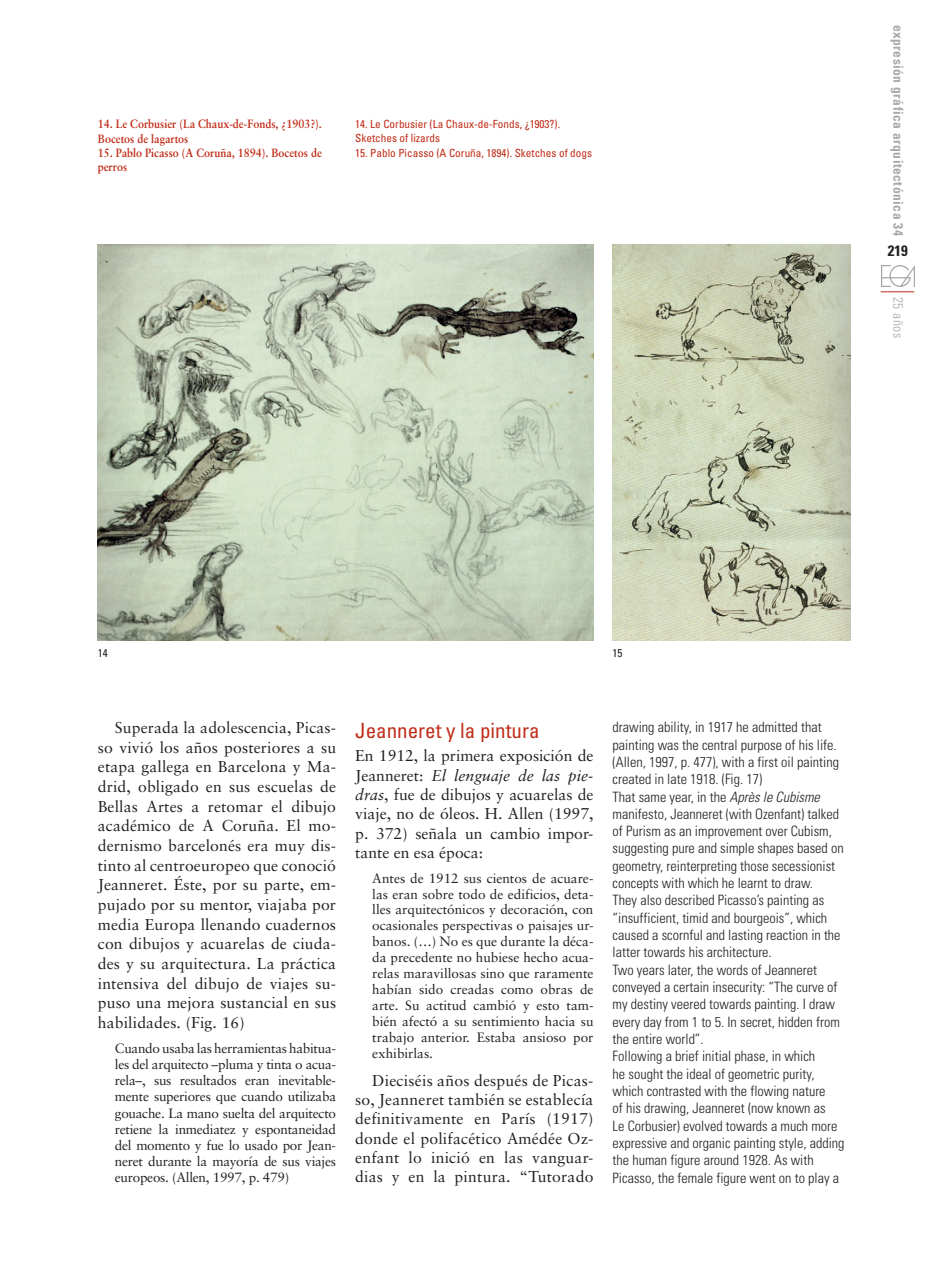
<style>
.page{position:relative;width:936px;height:1276px;background:#fff}
.page>*{position:absolute;margin:0;border:0;box-sizing:border-box;transform-origin:0 0}
.TITULAR_1_CAST{font:condensed 21px "Univers";color:#c02d19}
.t1{font:15.75px/19.6px "Sabon";letter-spacing:.01em;color:#231f20;text-align:justify}
.t2{font:700 condensed 15px "Univers";color:#231f20}
.t3{font:300 condensed 14.25px/17.2px "Univers";color:#231f20}
.t4{font:13.5px/15.9px "Sabon";letter-spacing:-.01em;color:#231f20;text-align:justify}
.t5{font:700 condensed 13.5px "Univers";letter-spacing:.035em;color:#a8a9ad}
.t6{font:300 condensed 13.5px "Univers";letter-spacing:.035em;color:#a8a9ad}
.t7{font:700 12px/14.2px "Sabon";color:#c02d19;scale:.9 1}
.t8{font:condensed 11.25px/14.2px "Univers";color:#c02d19}
.PIES_DE_FOTO_INGLES{font:condensed 11.25px "Univers";color:#231f20}
.s1{font-style:italic}
</style>
<div class="page">
<img style="left:881px;top:265px;width:33px;height:21px">
<hr style="left:880px;top:291px;width:34px;height:1px;background:#c02d19">
<img style="left:98px;top:244px;width:495px;height:397px">
<img style="left:612px;top:244px;width:238px;height:397px">
<p class="t7" style="left:98px;top:117px;width:250px">14. Le Corbusier (La Chaux-de-Fonds, ¿1903?).<br>Bocetos de lagartos</p>
<p class="t7" style="left:98px;top:145px;width:250px">15. Pablo Picasso (A Coruña, 1894). Bocetos de perros</p>
<p class="t8" style="left:355px;top:117px;width:206px">14. Le Corbusier (La Chaux-de-Fonds, ¿1903?).<br>Sketches of lizards</p>
<p class="t8" style="left:355px;top:145px;width:238px">15. Pablo Picasso (A Coruña, 1894). Sketches of dogs</p>
<p class="t5" style="left:906px;top:25px;width:213px;rotate:90deg">expresión gráfica arquitectónica 34</p>
<p class="t2" style="left:887px;top:242px;width:21px">219</p>
<p class="t6" style="left:906px;top:297px;width:43px;rotate:90deg">25 años</p>
<p class="PIES_DE_FOTO_INGLES" style="left:98px;top:645px;width:11px">14</p>
<p class="PIES_DE_FOTO_INGLES" style="left:612px;top:645px;width:11px">15</p>
<p class="t1" style="left:98px;top:717px;width:240px;text-indent:17px">Superada la adolescencia, Picas&shy;so vivió los años posteriores a su etapa gallega en Barcelona y Ma&shy;drid, obligado en sus escuelas de Bellas Artes a retomar el dibujo académico de A Coruña. El mo&shy;dernismo barcelonés era muy dis&shy;tinto al centroeuropeo que conoció Jeanneret. Éste, por su parte, em&shy;pujado por su mentor, viajaba por media Europa llenando cuadernos con dibujos y acuarelas de ciuda&shy;des y su arquitectura. La práctica intensiva del dibujo de viajes su&shy;puso una mejora sustancial en sus habilidades. (Fig. 16)</p>
<p class="t4" style="left:115px;top:1039px;width:223px">Cuando usaba las herramientas habitua&shy;les del arquitecto –pluma y tinta o acua&shy;rela–, sus resultados eran inevitable&shy;mente superiores que cuando utilizaba gouache. La mano suelta del arquitecto retiene la inmediatez y espontaneidad del momento y fue lo usado por Jean&shy;neret durante la mayoría de sus viajes europeos. (Allen, 1997, p. 479)</p>
<p class="TITULAR_1_CAST" style="left:355px;top:717px;width:186px">Jeanneret y la pintura</p>
<p class="t1" style="left:355px;top:746px;width:240px">En 1912, la primera exposición de Jeanneret: <span class="s1">El lenguaje de las pie&shy;dras</span>, fue de dibujos y acuarelas de viaje, no de óleos. H. Allen (1997, p. 372) señala un cambio impor&shy;tante en esa época:</p>
<p class="t4" style="left:372px;top:870px;width:223px">Antes de 1912 sus cientos de acuare&shy;las eran sobre todo de edificios, deta&shy;lles arquitectónicos y decoración, con ocasionales perspectivas o paisajes ur&shy;banos. (…) No es que durante la déca&shy;da precedente no hubiese hecho acua&shy;relas maravillosas sino que raramente habían sido creadas como obras de arte. Su actitud cambió y esto tam&shy;bién afectó a su sentimiento hacia su trabajo anterior. Estaba ansioso por exhibirlas.</p>
<p class="t1" style="left:355px;top:1070px;width:240px;text-indent:17px">Dieciséis años después de Picas&shy;so, Jeanneret también se establecía definitivamente en París (1917) donde el polifacético Amédée Oz&shy;enfant lo inició en las vanguar&shy;dias y en la pintura. “Tutorado</p>
<p class="t3" style="left:612px;top:718px;width:228px">drawing ability, in 1917 he admitted that painting was the central purpose of his life. (Allen, 1997, p. 477), with a first oil painting created in late 1918. (Fig. 17)</p>
<p class="t3" style="left:612px;top:788px;width:233px">That same year, in the <span class="s1">Après le Cubisme </span>manifesto, Jeanneret (with Ozenfant) talked of Purism as an improvement over Cubism, suggesting pure and simple shapes based on geometry, reinterpreting those secessionist concepts with which he learnt to draw.<br>They also described Picasso’s painting as “insufficient, timid and bourgeois”, which caused a scornful and lasting reaction in the latter towards his architecture.</p>
<p class="t3" style="left:612px;top:961px;width:229px">Two years later, the words of Jeanneret conveyed a certain insecurity: “The curve of my destiny veered towards painting. I draw every day from 1 to 5. In secret, hidden from the entire world”.</p>
<p class="t3" style="left:612px;top:1047px;width:233px">Following a brief initial phase, in which<br>he sought the ideal of geometric purity, which contrasted with the flowing nature<br>of his drawing, Jeanneret (now known as<br>Le Corbusier) evolved towards a much more expressive and organic painting style, adding the human figure around 1928. As with Picasso, the female figure went on to play a</p>
</div>
